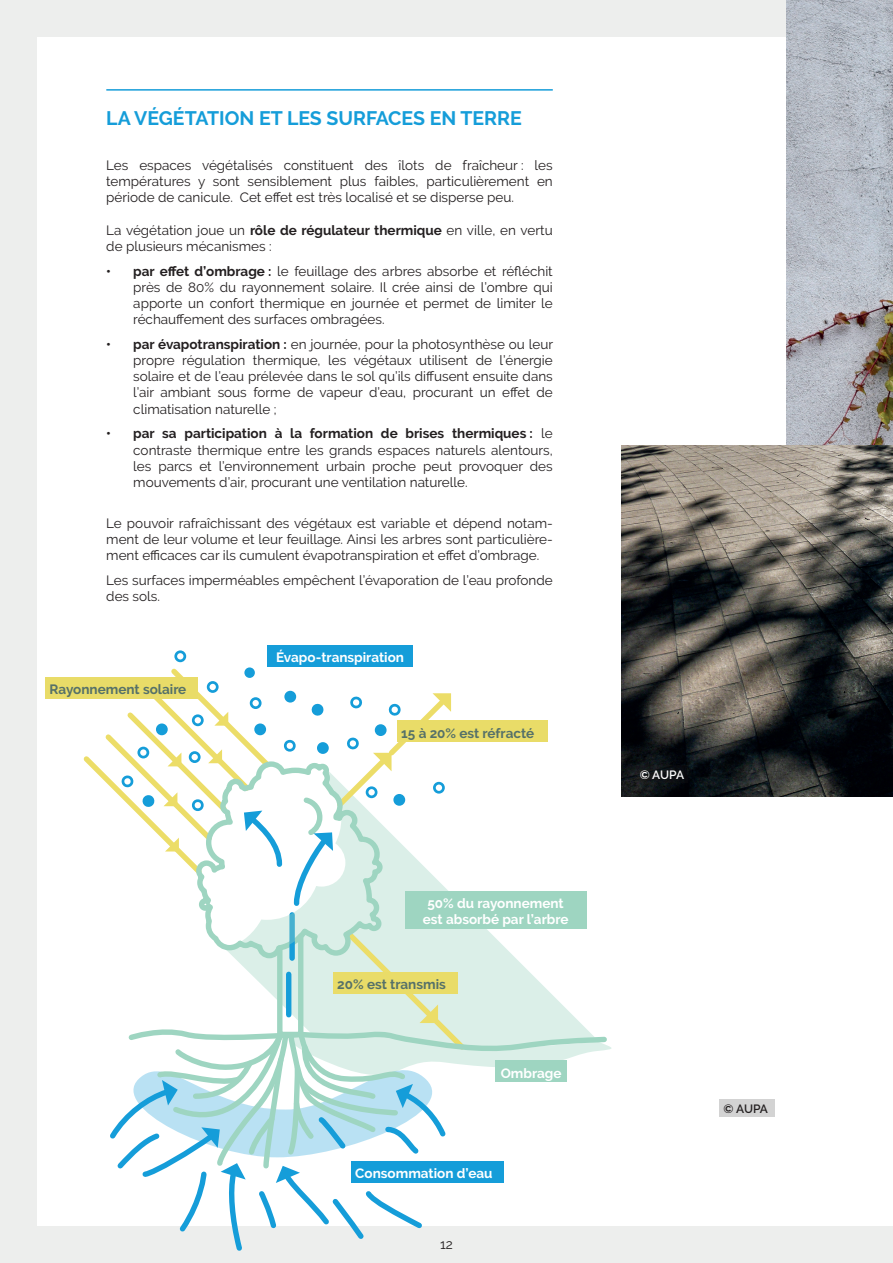
<style>
.page{position:relative;width:893px;height:1263px;background:#fff}
.page>*{position:absolute;margin:0;border:0;box-sizing:border-box;transform-origin:0 0}
.t1{font:700 19.5px "Raleway";color:#159dd9}
.t2{font:13.5px/16.2px "Raleway";color:#231f20;text-align:justify}
.t3{font:700 13.5px/16.2px "Raleway";color:#fff;text-align:center}
.t4{font:700 13.5px "Raleway";color:#567169}
.t5{font:600 12px "Raleway";color:#fff}
.t6{font:600 12px "Raleway";color:#231f20}
.s1{font-weight:700}
</style>
<div class="page">
<div style="left:0;top:1227px;width:893px;height:36px;background:#edeeed"></div>
<div style="left:0;top:0;width:892px;height:37px;background:#edeeed"></div>
<div style="left:0;top:0;width:36px;height:1263px;background:#edeeed"></div>
<img style="left:787px;top:0;width:106px;height:446px">
<hr style="left:106px;top:89px;width:447px;height:2px;background:#159dd9">
<div style="left:174px;top:650px;width:12px;height:12px;border:3px solid #159dd9;border-radius:50%"></div>
<svg style="left:81px;top:666px;width:531px;height:585px"></svg>
<div style="left:45px;top:677px;width:153px;height:22px;background:#e9dc68"></div>
<div style="left:333px;top:972px;width:124px;height:21px;background:#e9dc68"></div>
<div style="left:495px;top:1061px;width:72px;height:21px;background:#9ed5c1"></div>
<div style="left:397px;top:721px;width:151px;height:21px;background:#e9dc68"></div>
<div style="left:405px;top:891px;width:181px;height:37px;background:#9ed5c1"></div>
<div style="left:351px;top:1161px;width:152px;height:21px;background:#159dd9"></div>
<div style="left:267px;top:645px;width:146px;height:21px;background:#159dd9"></div>
<img style="left:621px;top:446px;width:272px;height:350px">
<div style="left:635px;top:765px;width:53px;height:18px;background:linear-gradient(to right,#1b1e1f,#060a0e)"></div>
<div style="left:719px;top:1099px;width:56px;height:18px;background:#d3d3d3"></div>
<h1 class="t1" style="left:106px;top:107px;width:417px">LA VÉGÉTATION ET LES SURFACES EN TERRE</h1>
<p class="t2" style="left:106px;top:157px;width:448px">Les espaces végétalisés constituent des îlots de fraîcheur : les températures y sont sensiblement plus faibles, particulièrement en période de canicule. Cet effet est très localisé et se disperse peu.</p>
<p class="t2" style="left:106px;top:222px;width:448px">La végétation joue un <span class="s1">rôle de régulateur thermique</span> en ville, en vertu de plusieurs mécanismes :</p>
<p class="t2" style="left:133px;top:263px;width:421px;text-indent:-27px"><span class="s1">• par effet d’ombrage :</span> le feuillage des arbres absorbe et réfléchit près de 80% du rayonnement solaire. Il crée ainsi de l’ombre qui apporte un confort thermique en journée et permet de limiter le réchauffement des surfaces ombragées.</p>
<p class="t2" style="left:133px;top:336px;width:421px;text-indent:-27px"><span class="s1">• par évapotranspiration :</span> en journée, pour la photosynthèse ou leur propre régulation thermique, les végétaux utilisent de l’énergie solaire et de l’eau prélevée dans le sol qu’ils diffusent ensuite dans l’air ambiant sous forme de vapeur d’eau, procurant un effet de climatisation naturelle ;</p>
<p class="t2" style="left:133px;top:425px;width:421px;text-indent:-27px"><span class="s1">• par sa participation à la formation de brises thermiques :</span> le contraste thermique entre les grands espaces naturels alentours, les parcs et l’environnement urbain proche peut provoquer des mouvements d’air, procurant une ventilation naturelle.</p>
<p class="t2" style="left:106px;top:515px;width:448px">Le pouvoir rafraîchissant des végétaux est variable et dépend notam&shy;ment de leur volume et leur feuillage. Ainsi les arbres sont particulière&shy;ment efficaces car ils cumulent évapotranspiration et effet d’ombrage.</p>
<p class="t2" style="left:106px;top:572px;width:448px">Les surfaces imperméables empêchent l’évaporation de l’eau profonde des sols.</p>
<p class="t4" style="left:50px;top:682px;width:138px">Rayonnement solaire</p>
<p class="t3" style="left:276px;top:649px;width:129px">Évapo-transpiration</p>
<p class="t4" style="left:401px;top:725px;width:134px">15 à 20% est réfracté</p>
<p class="t3" style="left:423px;top:895px;width:147px">50% du rayonnement est absorbé par l’arbre</p>
<p class="t4" style="left:337px;top:977px;width:110px">20% est transmis</p>
<p class="t3" style="left:501px;top:1065px;width:62px">Ombrage</p>
<p class="t3" style="left:355px;top:1165px;width:139px">Consommation d’eau</p>
<p class="t2" style="left:440px;top:1236px;width:14px">12</p>
<p class="t5" style="left:640px;top:768px;width:46px">© AUPA</p>
<p class="t6" style="left:724px;top:1102px;width:46px">© AUPA</p>
</div>
